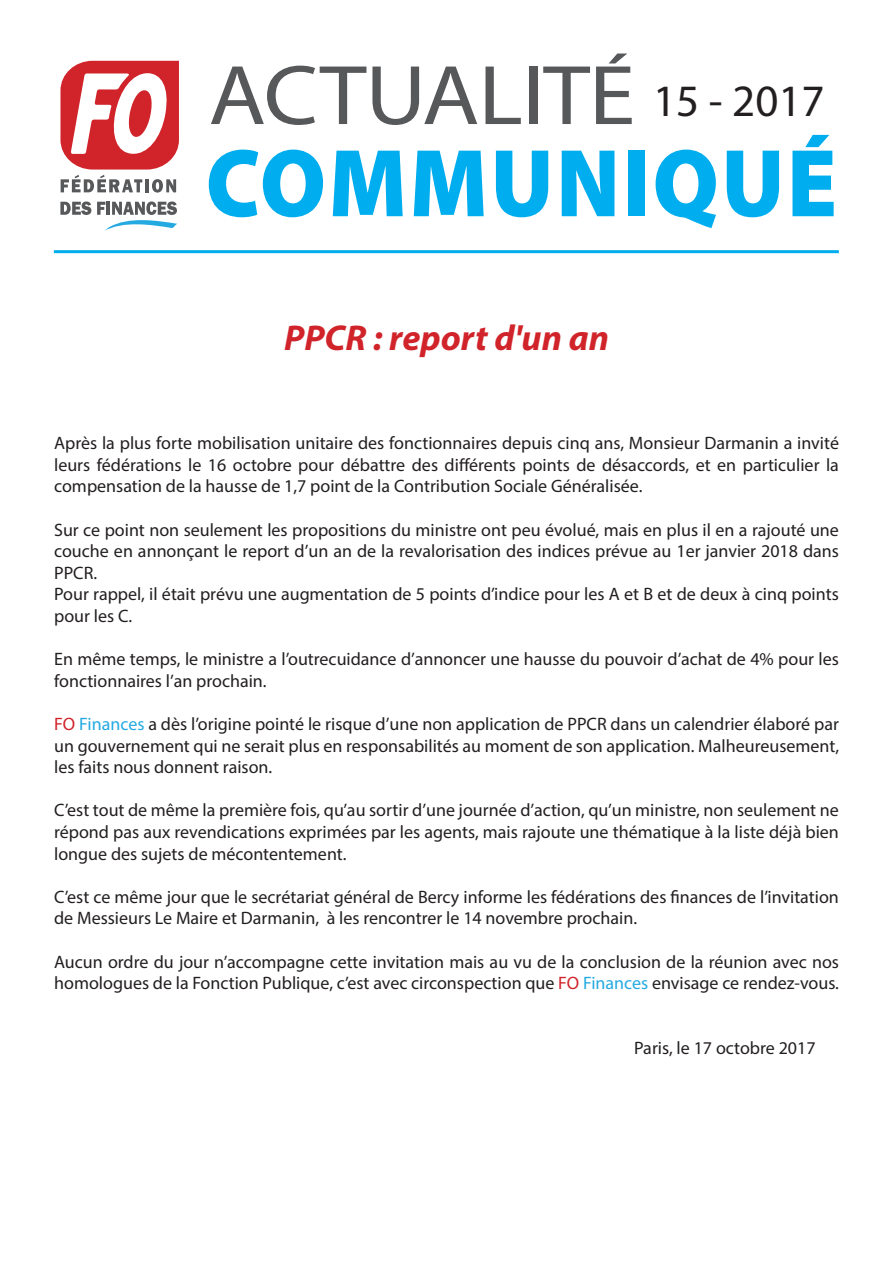
<style>
.page{position:relative;width:893px;height:1263px;background:#fff}
.page>*{position:absolute;margin:0;border:0;box-sizing:border-box;transform-origin:0 0}
.t1{font:45px "Myriad Pro";color:#231f20}
.t2{font:italic 700 36px "Myriad Pro";color:#d1232a}
.Sans_interligne{font:18px/21.6px "Myriad Pro";color:#231f20;text-align:justify}
.s1{color:#d1232a}
.s2{color:#24aae1}
</style>
<div class="page">
<svg style="left:211px;top:66px;width:155px;height:59px"></svg>
<svg style="left:372px;top:67px;width:105px;height:58px"></svg>
<svg style="left:485px;top:67px;width:36px;height:57px"></svg>
<div style="left:529px;top:67px;width:8px;height:57px;background:#57585a"></div>
<svg style="left:543px;top:67px;width:47px;height:57px"></svg>
<svg style="left:596px;top:54px;width:36px;height:70px"></svg>
<svg style="left:209px;top:150px;width:114px;height:67px"></svg>
<svg style="left:333px;top:151px;width:70px;height:65px"></svg>
<svg style="left:414px;top:151px;width:70px;height:65px"></svg>
<svg style="left:496px;top:151px;width:52px;height:66px"></svg>
<svg style="left:562px;top:151px;width:52px;height:65px"></svg>
<div style="left:628px;top:151px;width:17px;height:65px;background:#00aeef"></div>
<svg style="left:656px;top:150px;width:60px;height:78px"></svg>
<svg style="left:727px;top:151px;width:52px;height:66px"></svg>
<svg style="left:792px;top:135px;width:42px;height:81px"></svg>
<hr style="left:54px;top:250px;width:785px;height:3px;background:#00aeef">
<svg style="left:60px;top:61px;width:119px;height:132px"></svg>
<svg style="left:60px;top:201px;width:31px;height:14px"></svg>
<svg style="left:97px;top:201px;width:80px;height:30px"></svg>
<p class="t1" style="left:653px;top:73px;width:173px">15 - 2017</p>
<p class="t2" style="left:284px;top:315px;width:327px">PPCR : report d'un an</p>
<p class="Sans_interligne" style="left:54px;top:432px;width:786px">Après la plus forte mobilisation unitaire des fonctionnaires depuis cinq ans, Monsieur Darmanin a invité leurs fédérations le 16 octobre pour débattre des différents points de désaccords, et en particulier la compensation de la hausse de 1,7 point de la Contribution Sociale Généralisée.</p>
<p class="Sans_interligne" style="left:54px;top:518px;width:786px">Sur ce point non seulement les propositions du ministre ont peu évolué, mais en plus il en a rajouté une couche en annonçant le report d’un an de la revalorisation des indices prévue au 1er janvier 2018 dans PPCR.</p>
<p class="Sans_interligne" style="left:54px;top:583px;width:786px">Pour rappel, il était prévu une augmentation de 5 points d’indice pour les A et B et de deux à cinq points pour les C.</p>
<p class="Sans_interligne" style="left:54px;top:648px;width:786px">En même temps, le ministre a l’outrecuidance d’annoncer une hausse du pouvoir d’achat de 4% pour les fonctionnaires l’an prochain.</p>
<p class="Sans_interligne" style="left:54px;top:713px;width:786px"><span class="s1">FO</span> <span class="s2">Finances</span> a dès l’origine pointé le risque d’une non application de PPCR dans un calendrier élaboré par un gouvernement qui ne serait plus en responsabilités au moment de son application. Malheureusement, les faits nous donnent raison.</p>
<p class="Sans_interligne" style="left:54px;top:799px;width:786px">C’est tout de même la première fois, qu’au sortir d’une journée d’action, qu’un ministre, non seulement ne répond pas aux revendications exprimées par les agents, mais rajoute une thématique à la liste déjà bien longue des sujets de mécontentement.</p>
<p class="Sans_interligne" style="left:54px;top:886px;width:786px">C’est ce même jour que le secrétariat général de Bercy informe les fédérations des finances de l’invitation de Messieurs Le Maire et Darmanin, à les rencontrer le 14 novembre prochain.</p>
<p class="Sans_interligne" style="left:54px;top:950px;width:786px">Aucun ordre du jour n’accompagne cette invitation mais au vu de la conclusion de la réunion avec nos homologues de la Fonction Publique, c’est avec circonspection que <span class="s1">FO</span> <span class="s2">Finances</span> envisage ce rendez-vous.</p>
<p class="Sans_interligne" style="left:634px;top:1037px;width:183px">Paris, le 17 octobre 2017</p>
</div>
